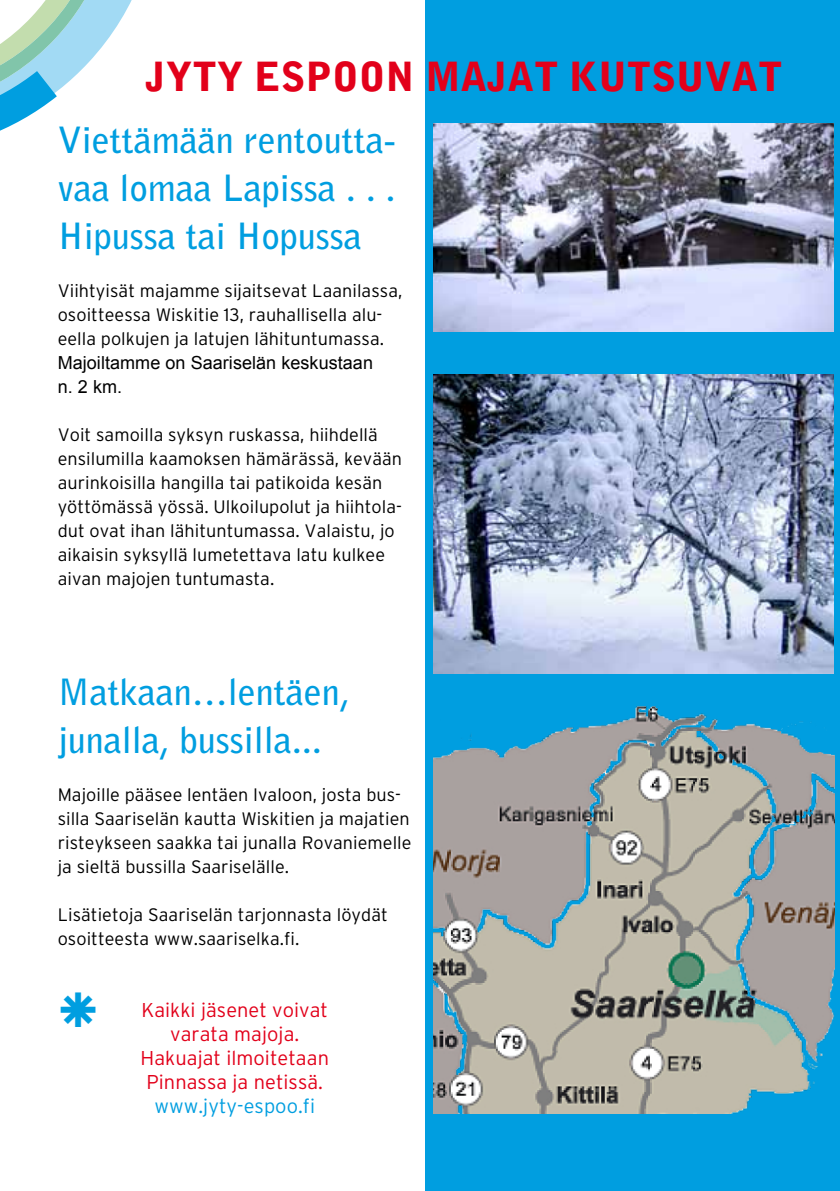
<style>
.page{position:relative;width:840px;height:1191px;background:#fff}
.page>*{position:absolute;margin:0;border:0;box-sizing:border-box;transform-origin:0 0}
.t1{font:900 40px "Bell Gothic Std";color:#e2001a}
.t2{font:700 36px/48px "Bell Gothic Std";color:#009ee0;text-align:justify}
.t3{font:300 20px/24px "Interstate";letter-spacing:.005em;color:#e2001a;text-align:center}
.t4{font:300 20px "Interstate";letter-spacing:.005em;color:#009ee0}
.t5{font:300 18px/24px "Interstate";letter-spacing:.005em;color:#000}
.t6{font:18px/24px "Arial";letter-spacing:.005em;color:#000}
</style>
<div class="page">
<div style="left:425px;top:0;width:414px;height:1191px;background:#009ee0"></div>
<img style="left:433px;top:374px;width:400px;height:299px">
<img style="left:433px;top:123px;width:400px;height:208px">
<img style="left:433px;top:706px;width:400px;height:407px">
<svg style="left:0;top:0;width:132px;height:131px"></svg>
<h1 class="t1" style="left:146px;top:53px;width:638px">JYTY ESPOON MAJAT KUTSUVAT</h1>
<h2 class="t2" style="left:58px;top:116px;width:339px">Viettämään rentoutta&shy;vaa lomaa Lapissa . . .<br>Hipussa tai Hopussa</h2>
<p class="t5" style="left:58px;top:278px;width:346px">Viihtyisät majamme sijaitsevat Laanilassa, osoitteessa Wiskitie 13, rauhallisella alu&shy;eella polkujen ja latujen lähituntumassa.</p>
<p class="t6" style="left:58px;top:351px;width:317px">Majoiltamme on Saariselän keskustaan n. 2 km.</p>
<p class="t5" style="left:58px;top:422px;width:346px">Voit samoilla syksyn ruskassa, hiihdellä ensilumilla kaamoksen hämärässä, kevään aurinkoisilla hangilla tai patikoida kesän yöttömässä yössä. Ulkoilupolut ja hiihtola&shy;dut ovat ihan lähituntumassa. Valaistu, jo aikaisin syksyllä lumetettava latu kulkee aivan majojen tuntumasta.</p>
<h2 class="t2" style="left:58px;top:668px;width:293px">Matkaan…lentäen, junalla, bussilla...</h2>
<p class="t5" style="left:58px;top:782px;width:355px">Majoille pääsee lentäen Ivaloon, josta bus&shy;silla Saariselän kautta Wiskitien ja majatien risteykseen saakka tai junalla Rovaniemelle ja sieltä bussilla Saariselälle.</p>
<p class="t5" style="left:58px;top:902px;width:331px">Lisätietoja Saariselän tarjonnasta löydät osoitteesta www.saariselka.fi.</p>
<p class="t3" style="left:140px;top:997px;width:190px">Kaikki jäsenet voivat varata majoja.<br>Hakuajat ilmoitetaan<br>Pinnassa ja netissä.</p>
<p class="t4" style="left:154px;top:1094px;width:162px">www.jyty-espoo.fi</p>
</div>
